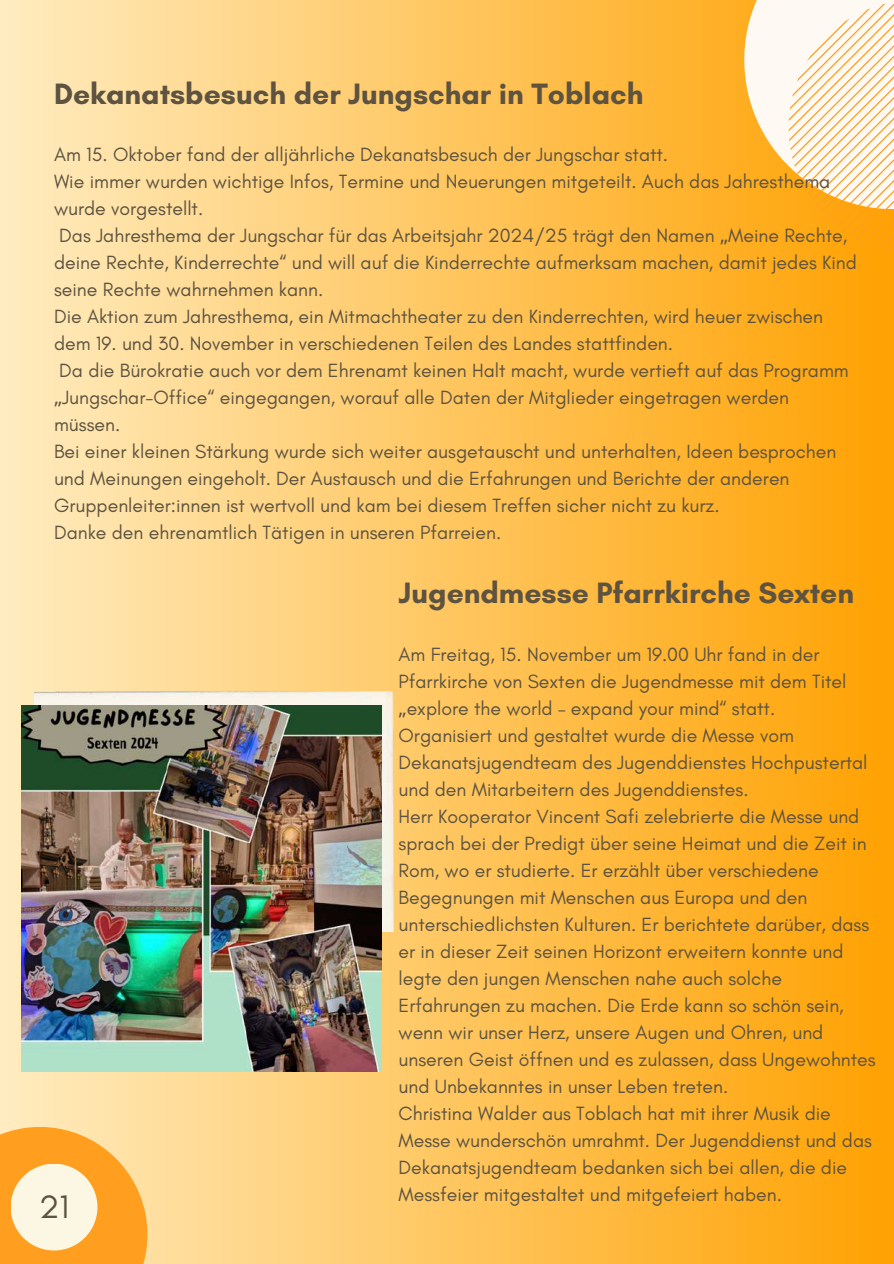
<style>
.page{position:relative;width:894px;height:1264px;background:#fff}
.page>*{position:absolute;margin:0;border:0;box-sizing:border-box;transform-origin:0 0}
.t1{font:33px "Glacial Indifference";color:#5d5340}
.t2{font:700 30px "Glacial Indifference";color:#5d5340}
.t3{font:19.5px/27px "Glacial Indifference";color:#5d5340}
.s1{font-family:"Noto Sans"}
</style>
<div class="page">
<div style="left:0;top:0;width:893px;height:1263px;background:linear-gradient(to right,#ffecc1,#ffa102)"></div>
<svg style="left:744px;top:0;width:44px;height:209px;fill:#fff9f3"></svg>
<svg style="left:788px;top:0;width:106px;height:253px"></svg>
<img style="left:35px;top:692px;width:359px;height:239px">
<svg style="left:0;top:1126px;width:147px;height:137px;background:#feac3b"></svg>
<svg style="left:11px;top:1163px;width:86px;height:87px;background:#fbe4b8"></svg>
<img style="left:21px;top:705px;width:360px;height:366px">
<h2 class="t2" style="left:54px;top:75px;width:590px">Dekanatsbesuch der Jungschar in Toblach</h2>
<p class="t3" style="left:54px;top:141px;width:804px">Am 15. Oktober fand der alljährliche Dekanatsbesuch der Jungschar statt.<br>Wie immer wurden wichtige Infos, Termine und Neuerungen mitgeteilt. Auch das Jahresthema wurde vorgestellt.<br>Das Jahresthema der Jungschar für das Arbeitsjahr 2024/25 trägt den Namen <span class="s1">„</span>Meine Rechte, deine Rechte, Kinderrechte“ und will auf die Kinderrechte aufmerksam machen, damit jedes Kind seine Rechte wahrnehmen kann.<br>Die Aktion zum Jahresthema, ein Mitmachtheater zu den Kinderrechten, wird heuer zwischen dem 19. und 30. November in verschiedenen Teilen des Landes stattfinden.<br>Da die Bürokratie auch vor dem Ehrenamt keinen Halt macht, wurde vertieft auf das Programm <span class="s1">„</span>Jungschar-Office“ eingegangen, worauf alle Daten der Mitglieder eingetragen werden müssen.<br>Bei einer kleinen Stärkung wurde sich weiter ausgetauscht und unterhalten, Ideen besprochen und Meinungen eingeholt. Der Austausch und die Erfahrungen und Berichte der anderen Gruppenleiter:innen ist wertvoll und kam bei diesem Treffen sicher nicht zu kurz.<br>Danke den ehrenamtlich Tätigen in unseren Pfarreien.</p>
<h2 class="t2" style="left:398px;top:575px;width:457px">Jugendmesse Pfarrkirche Sexten</h2>
<p class="t3" style="left:398px;top:640px;width:478px">Am Freitag, 15. November um 19.00 Uhr fand in der Pfarrkirche von Sexten die Jugendmesse mit dem Titel <span class="s1">„</span>explore the world – expand your mind“ statt.<br>Organisiert und gestaltet wurde die Messe vom Dekanatsjugendteam des Jugenddienstes Hochpustertal und den Mitarbeitern des Jugenddienstes.<br>Herr Kooperator Vincent Safi zelebrierte die Messe und sprach bei der Predigt über seine Heimat und die Zeit in Rom, wo er studierte. Er erzählt über verschiedene Begegnungen mit Menschen aus Europa und den unterschiedlichsten Kulturen. Er berichtete darüber, dass er in dieser Zeit seinen Horizont erweitern konnte und legte den jungen Menschen nahe auch solche Erfahrungen zu machen. Die Erde kann so schön sein, wenn wir unser Herz, unsere Augen und Ohren, und unseren Geist öffnen und es zulassen, dass Ungewohntes und Unbekanntes in unser Leben treten.<br>Christina Walder aus Toblach hat mit ihrer Musik die Messe wunderschön umrahmt. Der Jugenddienst und das Dekanatsjugendteam bedanken sich bei allen, die die Messfeier mitgestaltet und mitgefeiert haben.</p>
<h1 class="t1" style="left:39px;top:1186px;width:31px">21</h1>
</div>
